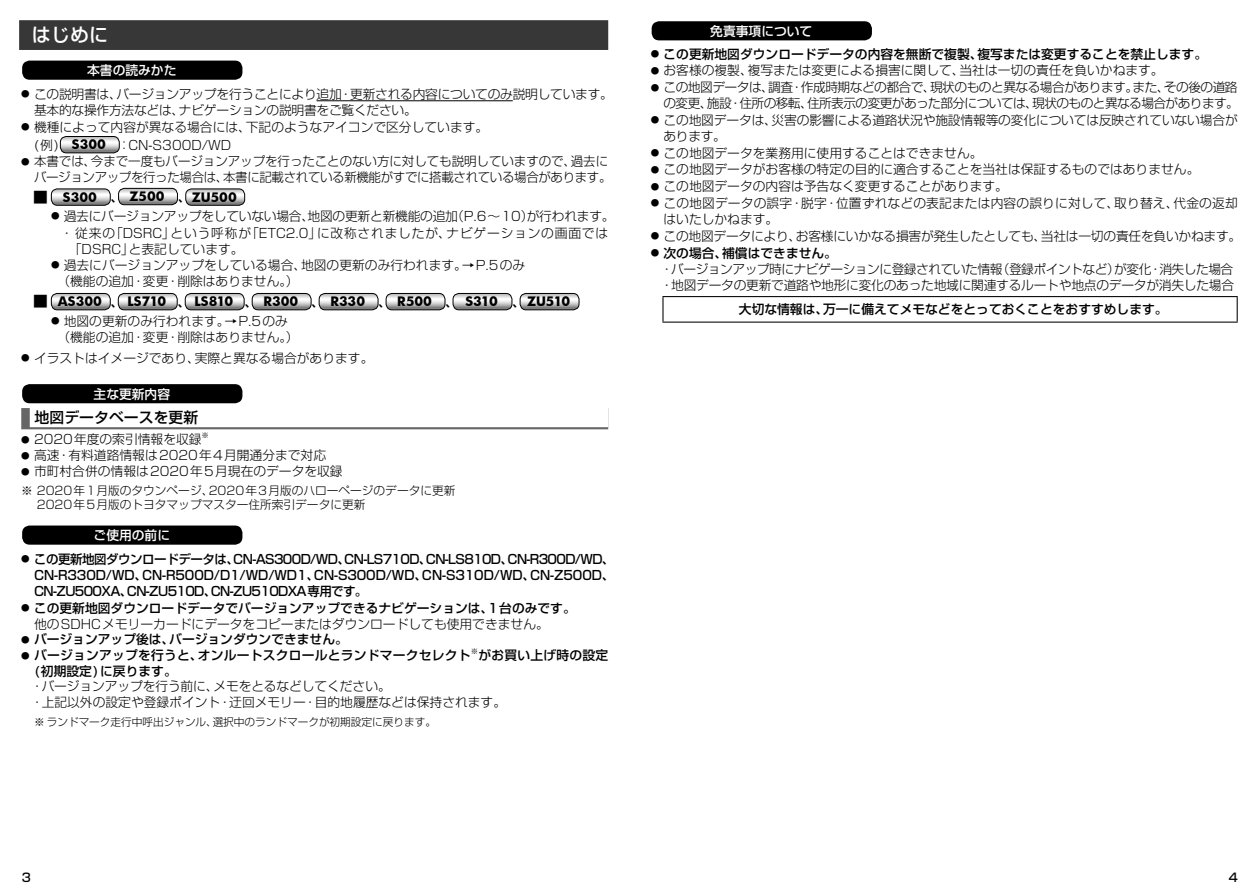
<style>
.page{position:relative;width:1259px;height:893px;background:#fff}
.page>*{position:absolute;margin:0;border:0;box-sizing:border-box;transform-origin:0 0}
.t1{font:500 19.2px "Shin Go Pro";color:#fff}
.t2{font:500 14.85px "Shin Go Pro";color:#000}
.t3{font:300 12.75px/15.9px "Shin Go Pro";letter-spacing:-.005em;color:#000}
.t4{font:500 12.75px/15.9px "Shin Go Pro";color:#000;text-align:justify}
.t5{font:300 12.75px/15.9px "Shin Go Pro";letter-spacing:-.05em;color:#000;text-align:right}
.t6{font:300 12.75px/15.9px "Shin Go Pro";letter-spacing:-.03em;color:#000;text-align:right}
.t7{font:700 12.75px "Futura";color:#000}
.t8{font:300 12.75px "Shin Go Pro";letter-spacing:.06em;color:#000}
.t9{font:500 12.75px "Shin Go Pro";letter-spacing:.02em;color:#000}
.t10{font:500 12.75px "Shin Go Pro";color:#fff}
.t11{font:500 11.85px "Shin Go Pro";color:#000}
.t12{font:300 11.7px/13.8px "Shin Go Pro";color:#000}
.t13{font:300 10.65px "Shin Go Pro";color:#000}
.t14{font:300 7.5px "Shin Go Pro";color:#000}
.t15{font:500 7.5px "Shin Go Pro";color:#000}
.s1{font-size:8.55px}
.s2{font-family:"Futura";font-weight:700}
.s3{font-family:"Shin Go Pro";font-weight:500}
.s4{font-weight:300;font-size:8.55px}
.s5{font-weight:300}
.s6{font-weight:500}
</style>
<div class="page">
<hr style="left:316px;top:100px;width:197px;height:1px;background:#000">
<svg style="left:21px;top:408px;width:587px;height:21px"></svg>
<div style="left:30px;top:406px;width:578px;height:21px;background:#fff"></div>
<div style="left:22px;top:61px;width:220px;height:19px;background:#000;border-radius:7px"></div>
<svg style="left:60px;top:136px;width:59px;height:17px"></svg>
<div style="left:60px;top:136px;width:60px;height:17px;border:1px solid #000;border-radius:6px"></div>
<svg style="left:51px;top:189px;width:59px;height:15px"></svg>
<div style="left:51px;top:189px;width:60px;height:17px;border:1px solid #000;border-radius:6px"></div>
<svg style="left:119px;top:188px;width:58px;height:17px"></svg>
<div style="left:118px;top:188px;width:60px;height:17px;border:1px solid #000;border-radius:6px"></div>
<svg style="left:186px;top:189px;width:59px;height:16px"></svg>
<div style="left:185px;top:189px;width:60px;height:17px;border:1px solid #000;border-radius:6px"></div>
<svg style="left:51px;top:293px;width:59px;height:17px"></svg>
<div style="left:51px;top:293px;width:60px;height:17px;border:1px solid #000;border-radius:6px"></div>
<svg style="left:118px;top:293px;width:59px;height:17px"></svg>
<div style="left:118px;top:293px;width:59px;height:17px;border:1px solid #000;border-radius:6px"></div>
<svg style="left:185px;top:293px;width:59px;height:17px"></svg>
<div style="left:185px;top:293px;width:59px;height:17px;border:1px solid #000;border-radius:6px"></div>
<svg style="left:252px;top:293px;width:59px;height:17px"></svg>
<div style="left:252px;top:293px;width:59px;height:17px;border:1px solid #000;border-radius:6px"></div>
<svg style="left:319px;top:293px;width:59px;height:17px"></svg>
<div style="left:319px;top:293px;width:59px;height:17px;border:1px solid #000;border-radius:6px"></div>
<svg style="left:386px;top:293px;width:59px;height:17px"></svg>
<div style="left:386px;top:293px;width:59px;height:17px;border:1px solid #000;border-radius:6px"></div>
<svg style="left:453px;top:293px;width:59px;height:17px"></svg>
<div style="left:453px;top:293px;width:59px;height:17px;border:1px solid #000;border-radius:6px"></div>
<svg style="left:520px;top:293px;width:59px;height:17px"></svg>
<div style="left:520px;top:293px;width:59px;height:17px;border:1px solid #000;border-radius:6px"></div>
<div style="left:22px;top:384px;width:220px;height:19px;background:#000;border-radius:7px"></div>
<div style="left:22px;top:525px;width:220px;height:20px;background:#000;border-radius:7px"></div>
<div style="left:651px;top:21px;width:221px;height:19px;background:#000;border-radius:7px"></div>
<hr style="left:662px;top:296px;width:575px;height:1px;background:#000">
<svg style="left:662px;top:297px;width:1px;height:25px"></svg>
<svg style="left:1236px;top:297px;width:1px;height:25px"></svg>
<hr style="left:662px;top:322px;width:575px;height:1px;background:#000">
<div style="left:19px;top:20px;width:589px;height:30px;background:#373737"></div>
<h1 class="t1" style="left:32px;top:19px;width:78px">はじめに</h1>
<p class="t10" style="left:87px;top:60px;width:91px">本書の読みかた</p>
<p class="t3" style="left:34px;top:85px;width:580px;text-indent:-13px"><span class="s1">●</span> この説明書は、バージョンアップを行うことにより追加・更新される内容についてのみ説明しています。基本的な操作方法などは、ナビゲーションの説明書をご覧ください。</p>
<p class="t3" style="left:34px;top:116px;width:456px;line-height:18.5px;text-indent:-13px"><span class="s1">●</span> 機種によって内容が異なる場合には、下記のようなアイコンで区分しています。(例) <span class="s2">S300</span> ：CN-S300D/WD</p>
<p class="t6" style="left:21px;top:152px;width:592px"><span class="s1">●</span> 本書では、今まで一度もバージョンアップを行ったことのない方に対しても説明していますので、過去にバージョンアップを行った場合は、本書に記載されている新機能がすでに搭載されている場合があります。</p>
<p class="t4" style="left:34px;top:188px;width:14px">█</p>
<p class="t7" style="left:63px;top:188px;width:175px">S300 <span class="s3">、</span> Z500 <span class="s3">、</span>ZU500</p>
<p class="t3" style="left:51px;top:207px;width:565px"><span class="s1">●</span> 過去にバージョンアップをしていない場合、地図の更新と新機能の追加（P.6～10）が行われます。</p>
<p class="t8" style="left:61px;top:223px;width:549px">・従来の「DSRC」という呼称が「ETC2.0」に改称されましたが、ナビゲーションの画面では</p>
<p class="t3" style="left:69px;top:239px;width:176px">「DSRC」と表記しています。</p>
<p class="t3" style="left:57px;top:255px;width:469px;text-indent:-6px"><span class="s1">●</span> 過去にバージョンアップをしている場合、地図の更新のみ行われます。→P.5のみ（機能の追加・変更・削除はありません。）</p>
<p class="t7" style="left:34px;top:292px;width:538px"><span class="s3">█</span> AS300 <span class="s3">、</span> LS710 <span class="s3">、</span> LS810 <span class="s3">、</span> R300 <span class="s3">、</span> R330 <span class="s3">、</span> R500 <span class="s3">、</span> S310 <span class="s3">、</span> ZU510</p>
<p class="t3" style="left:57px;top:311px;width:243px;text-indent:-6px"><span class="s1">●</span> 地図の更新のみ行われます。→P.5のみ（機能の追加・変更・削除はありません。）</p>
<p class="t3" style="left:21px;top:348px;width:354px"><span class="s1">●</span> イラストはイメージであり、実際と異なる場合があります。</p>
<p class="t10" style="left:94px;top:383px;width:78px">主な更新内容</p>
<p class="t2" style="left:35px;top:405px;width:165px">地図データベースを更新</p>
<p class="t3" style="left:21px;top:430px;width:182px"><span class="s1">●</span> 2020年度の索引情報を収録</p>
<p class="t14" style="left:202px;top:429px;width:9px">※</p>
<p class="t3" style="left:21px;top:446px;width:306px"><span class="s1">●</span> 高速・有料道路情報は2020年4月開通分まで対応</p>
<p class="t3" style="left:21px;top:462px;width:323px"><span class="s1">●</span> 市町村合併の情報は2020年5月現在のデータを収録</p>
<p class="t12" style="left:37px;top:483px;width:420px;text-indent:-16px">※ 2020年1月版のタウンページ、2020年3月版のハローページのデータに更新<br>2020年5月版のトヨタマップマスター住所索引データに更新</p>
<p class="t10" style="left:94px;top:525px;width:78px">ご使用の前に</p>
<p class="t4" style="left:34px;top:550px;width:582px;text-indent:-13px"><span class="s4">●</span> この更新地図ダウンロードデータは、CN-AS300D/WD、CN-LS710D、CN-LS810D、CN-R300D/WD、CN-R330D/WD、CN-R500D/D1/WD/WD1、CN-S300D/WD、CN-S310D/WD、CN-Z500D、CN-ZU500XA、CN-ZU510D、CN-ZU510DXA専用です。</p>
<p class="t4" style="left:34px;top:598px;width:543px;text-indent:-13px"><span class="s4">●</span> この更新地図ダウンロードデータでバージョンアップできるナビゲーションは、1台のみです。<span class="s5">他のSDHCメモリーカードにデータをコピーまたはダウンロードしても使用できません。</span></p>
<p class="t4" style="left:21px;top:630px;width:328px"><span class="s4">●</span> バージョンアップ後は、バージョンダウンできません。</p>
<p class="t9" style="left:21px;top:645px;width:451px"><span class="s4">●</span> バージョンアップを行うと、オンルートスクロールとランドマークセレクト</p>
<p class="t15" style="left:471px;top:645px;width:9px">※</p>
<p class="t9" style="left:478px;top:645px;width:131px">がお買い上げ時の設定</p>
<p class="t4" style="left:34px;top:661px;width:144px">(初期設定)に戻ります。</p>
<p class="t3" style="left:31px;top:677px;width:477px">・バージョンアップを行う前に、メモをとるなどしてください。<br>・上記以外の設定や登録ポイント・迂回メモリー・目的地履歴などは保持されます。</p>
<p class="t13" style="left:34px;top:713px;width:403px">※ ランドマーク走行中呼出ジャンル、選択中のランドマークが初期設定に戻ります。</p>
<p class="t10" style="left:710px;top:20px;width:104px">免責事項について</p>
<p class="t4" style="left:651px;top:44px;width:558px"><span class="s4">●</span> この更新地図ダウンロードデータの内容を無断で複製、複写または変更することを禁止します。</p>
<p class="t3" style="left:651px;top:61px;width:514px"><span class="s1">●</span> お客様の複製、複写または変更による損害に関して、当社は一切の責任を負いかねます。</p>
<p class="t5" style="left:651px;top:78px;width:590px"><span class="s1">●</span> この地図データは、調査・作成時期などの都合で、現状のものと異なる場合があります。また、その後の道路の変更、施設・住所の移転、住所表示の変更があった部分については、現状のものと異なる場合があります。</p>
<p class="t3" style="left:663px;top:111px;width:576px;text-indent:-13px"><span class="s1">●</span> この地図データは、災害の影響による道路状況や施設情報等の変化については反映されていない場合があります。</p>
<p class="t3" style="left:651px;top:143px;width:333px"><span class="s1">●</span> この地図データを業務用に使用することはできません。</p>
<p class="t3" style="left:651px;top:160px;width:550px"><span class="s1">●</span> この地図データがお客様の特定の目的に適合することを当社は保証するものではありません。</p>
<p class="t3" style="left:651px;top:177px;width:359px"><span class="s1">●</span> この地図データの内容は予告なく変更することがあります。</p>
<p class="t3" style="left:663px;top:194px;width:576px;text-indent:-13px"><span class="s1">●</span> この地図データの誤字・脱字・位置ずれなどの表記または内容の誤りに対して、取り替え、代金の返却はいたしかねます。</p>
<p class="t3" style="left:651px;top:226px;width:592px"><span class="s1">●</span> この地図データにより、お客様にいかなる損害が発生したとしても、当社は一切の責任を負いかねます。</p>
<p class="t3" style="left:660px;top:243px;width:575px;line-height:16.4px;text-indent:-10px"><span class="s1">●</span> <span class="s6">次の場合、補償はできません。<br></span>・バージョンアップ時にナビゲーションに登録されていた情報（登録ポイントなど）が変化・消失した場合・地図データの更新で道路や地形に変化のあった地域に関連するルートや地点のデータが消失した場合</p>
<p class="t4" style="left:739px;top:300px;width:430px">大切な情報は、万一に備えてメモなどをとっておくことをおすすめします。</p>
<p class="t11" style="left:22px;top:868px;width:11px">3</p>
<p class="t11" style="left:1228px;top:868px;width:11px">4</p>
</div>
